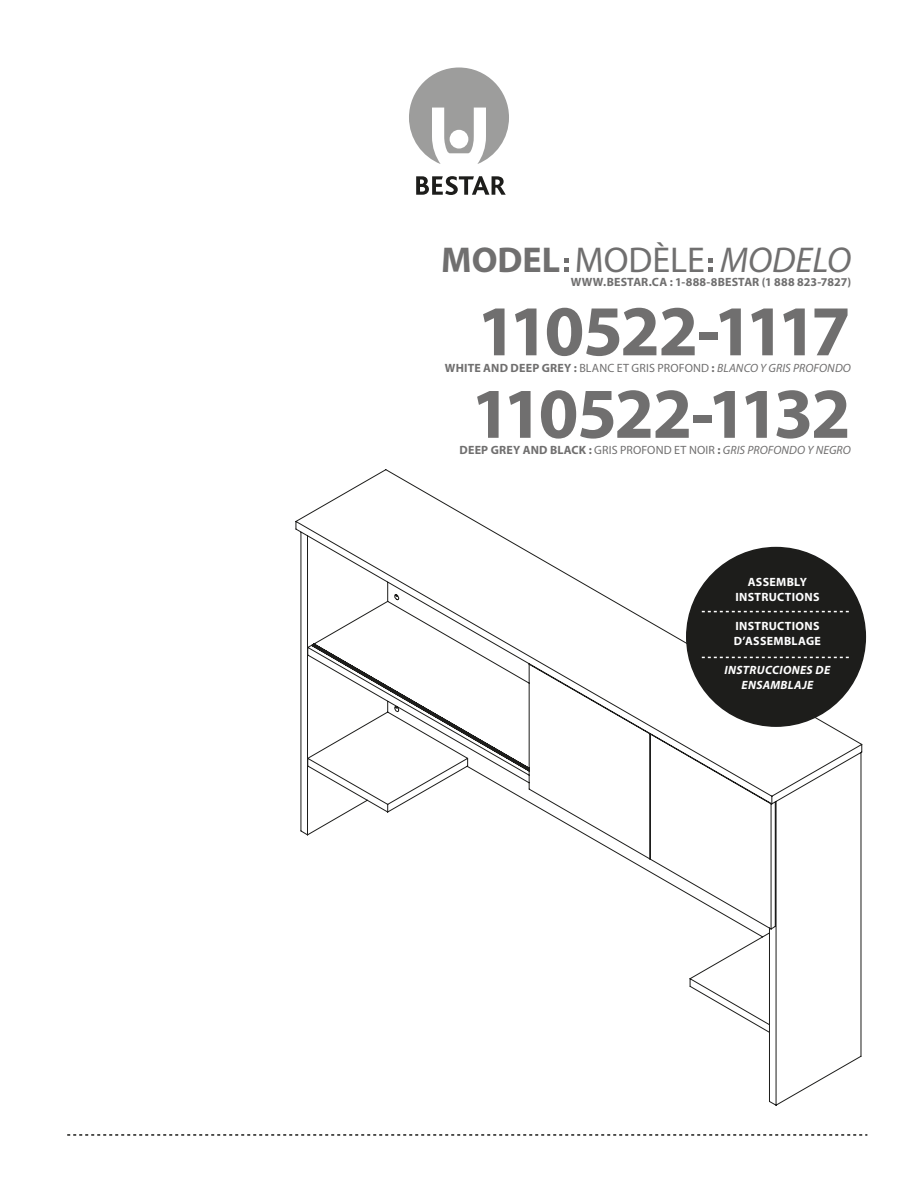
<style>
.page{position:relative;width:918px;height:1188px;background:#fff}
.page>*{position:absolute;margin:0;border:0;box-sizing:border-box;transform-origin:0 0}
.t1{font:700 72px "Myriad Pro";letter-spacing:-.06em;color:#706f6f}
.t2{font:36px "Myriad Pro";color:#706f6f}
.t3{font:700 12px "Myriad Pro";letter-spacing:.015em;color:#706f6f}
.t4{font:italic 12px "Myriad Pro";letter-spacing:.005em;color:#706f6f}
.t5{font:700 12px/15px "Myriad Pro";letter-spacing:.025em;color:#fff;text-align:center}
.t6{font:italic 700 12px/15px "Myriad Pro";letter-spacing:.025em;color:#fff;text-align:center}
.s1{font-weight:700}
.s2{font-style:italic}
.s3{font-weight:700;font-style:normal}
.s4{font-style:normal}
.s5{font-weight:400}
.s6{font-weight:400;font-style:italic}
</style>
<div class="page">
<svg style="left:295px;top:469px;width:567px;height:637px"></svg>
<svg style="left:67px;top:1134px;width:800px;height:2px"></svg>
<div style="left:687px;top:548px;width:178px;height:178px;background:#1d1d1b;border-radius:50%"></div>
<svg style="left:702px;top:657px;width:147px;height:1px"></svg>
<svg style="left:702px;top:611px;width:147px;height:1px"></svg>
<svg style="left:709px;top:258px;width:4px;height:14px"></svg>
<svg style="left:564px;top:258px;width:5px;height:14px"></svg>
<svg style="left:416px;top:176px;width:90px;height:19px"></svg>
<svg style="left:409px;top:68px;width:100px;height:96px"></svg>
<h2 class="t2" style="left:441px;top:238px;width:411px"><span class="s1">MODEL</span> MODÈLE <span class="s2">MODELO</span></h2>
<p class="t3" style="left:571px;top:274px;width:282px">WWW.BESTAR.CA : 1-888-8BESTAR (1 888 823-7827)</p>
<h1 class="t1" style="left:477px;top:284px;width:375px">110522-1117</h1>
<p class="t4" style="left:445px;top:360px;width:408px"><span class="s3">WHITE AND DEEP GREY :</span> <span class="s4">BLANC ET GRIS PROFOND</span> <span class="s3">:</span> BLANCO Y GRIS PROFONDO</p>
<h1 class="t1" style="left:471px;top:367px;width:381px">110522-1132</h1>
<p class="t3" style="left:459px;top:442px;width:393px">DEEP GREY AND BLACK : <span class="s5">GRIS PROFOND ET NOIR</span> : <span class="s6">GRIS PROFONDO Y NEGRO</span></p>
<p class="t5" style="left:735px;top:574px;width:86px">ASSEMBLY<br>INSTRUCTIONS</p>
<p class="t5" style="left:734px;top:618px;width:89px;text-align:left">INSTRUCTIONS<br>D’ASSEMBLAGE</p>
<p class="t6" style="left:725px;top:663px;width:107px">INSTRUCCIONES DE<br>ENSAMBLAJE</p>
</div>
